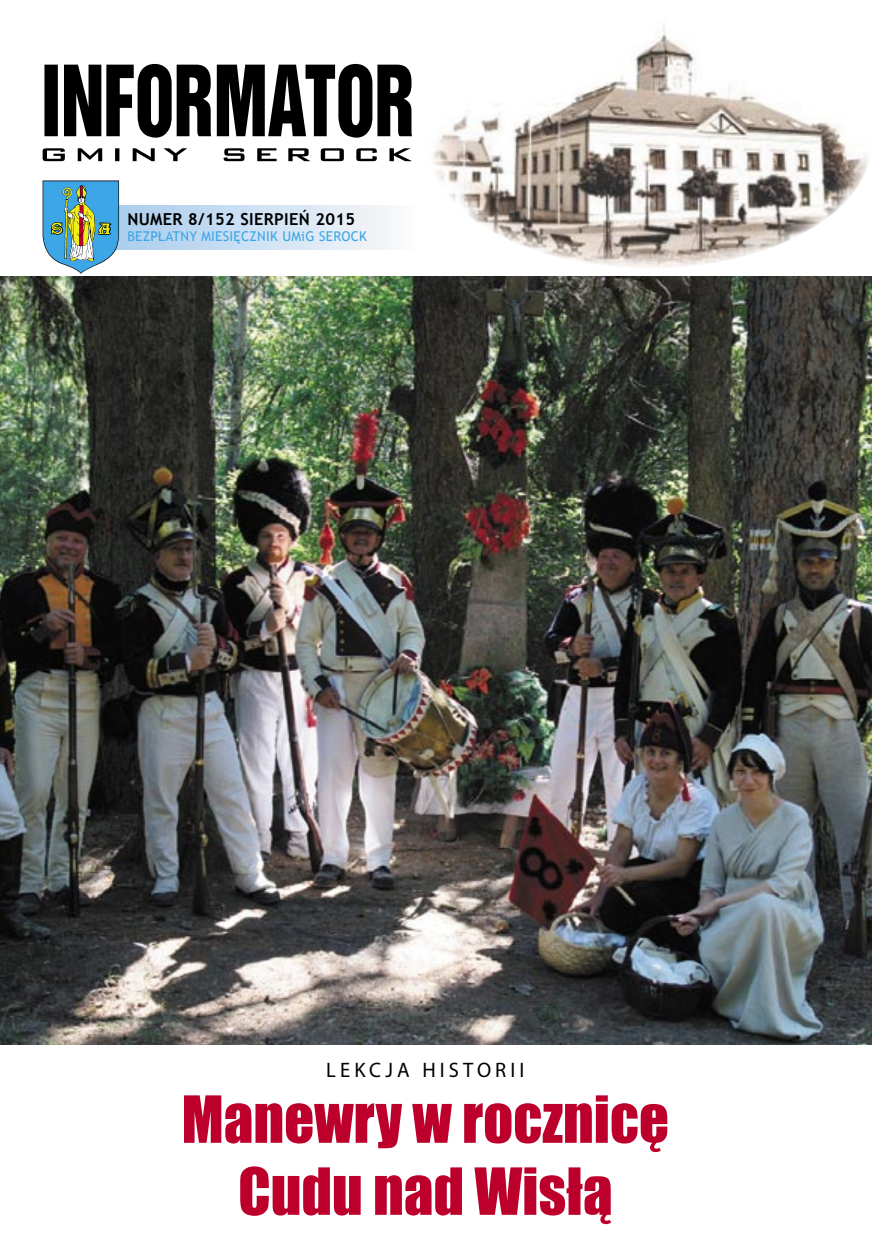
<style>
.page{position:relative;width:872px;height:1242px;background:#fff}
.page>*{position:absolute;margin:0;border:0;box-sizing:border-box;transform-origin:0 0}
.t1{font:60px/72px "Impact";color:#bd002b;text-align:center}
.t2{font:21px "Myriad Pro";letter-spacing:.2em;color:#000}
.t3{font:700 16.5px "Trebuchet MS";letter-spacing:.02em;color:#000}
.t4{font:13.5px "Trebuchet MS";letter-spacing:.02em;color:#3ca6e6}
</style>
<div class="page">
<svg style="left:43px;top:64px;width:369px;height:97px"></svg>
<svg style="left:119px;top:205px;width:269px;height:45px;background:#cee1f2"></svg>
<svg style="left:43px;top:180px;width:76px;height:94px;background:#73acb8"></svg>
<img style="left:432px;top:24px;width:438px;height:244px">
<img style="left:0;top:276px;width:872px;height:768px">
<p class="t3" style="left:127px;top:208px;width:229px">NUMER 8/152 SIERPIEŃ 2015</p>
<p class="t4" style="left:127px;top:228px;width:241px">BEZPŁATNY MIESIĘCZNIK UMiG SEROCK</p>
<h2 class="t2" style="left:326px;top:1058px;width:200px">LEKCJA HISTORII</h2>
<h1 class="t1" style="left:182px;top:1081px;width:489px">Manewry w rocznicę<br>Cudu nad Wisłą</h1>
</div>
